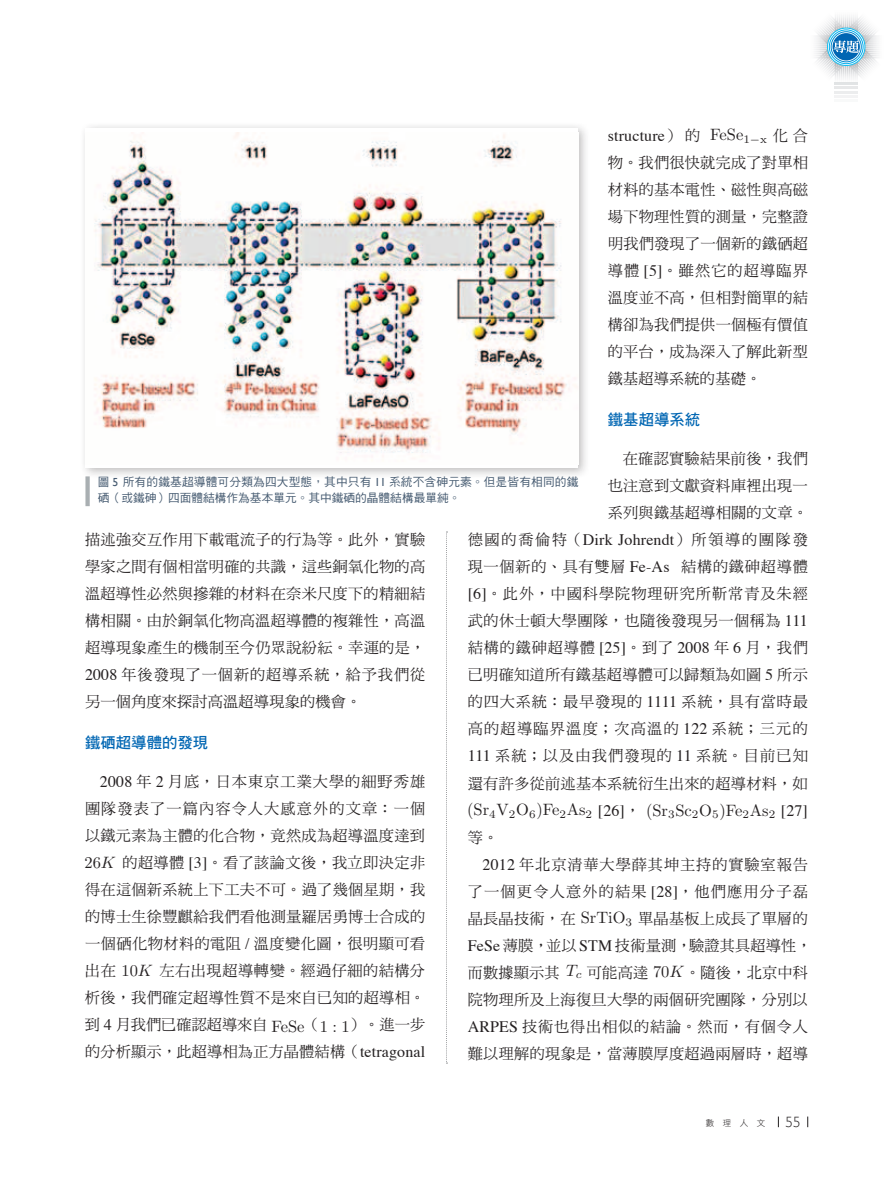
<style>
.page{position:relative;width:893px;height:1191px;background:#fff}
.page>*{position:absolute;margin:0;border:0;box-sizing:border-box;transform-origin:0 0}
.t1{font:16.5px "CMR10";color:#231f20}
.t2{font:15.9px "Times";letter-spacing:.01em;color:#231f20}
.t3{font:15.45px "DF Hei Std W7";color:#0166b3}
.t4{font:15.15px/27px "DF Ming Std W5";letter-spacing:.02em;color:#231f20;text-align:justify}
.t5{font:15.15px/27px "DF Ming Std W5";letter-spacing:.05em;color:#231f20;text-align:right}
.t6{font:15.15px "DF Ming Std W5";letter-spacing:.075em;color:#231f20}
.t7{font:15.15px "DF Ming Std W5";letter-spacing:.06em;color:#231f20}
.t8{font:300 14.85px "Gill Sans";color:#231f20}
.t9{font:11.7px/15.9px "DF Hei Std W5";letter-spacing:.015em;color:#465b71}
.t10{font:8.55px "DF Hei Std W3";color:#231f20}
.s1{font-family:"DF Ming Std W5";font-size:15.15px}
.s2{font-family:"CMR10";font-size:16.5px}
.s3{font-family:"Times";font-size:15.9px}
.s4{font-family:"CMMI10";font-size:16.5px}
.s5{font-family:"CMMI7";font-size:11.55px}
.s6{font-family:"Gill Sans"}
</style>
<div class="page">
<svg style="left:446px;top:531px;width:1px;height:532px"></svg>
<div style="left:79px;top:122px;width:511px;height:358px;background:#231f20;opacity:.3"></div>
<div style="left:85px;top:128px;width:493px;height:340px;background:#fff"></div>
<img style="left:94px;top:133px;width:483px;height:320px">
<div style="left:85px;top:476px;width:5px;height:30px;background:#a9afb2"></div>
<hr style="left:834px;top:82px;width:24px;height:3px;background:#c5cacc">
<hr style="left:834px;top:87px;width:24px;height:2px;background:#cfd2d4">
<hr style="left:834px;top:91px;width:24px;height:2px;background:#dadcde">
<hr style="left:834px;top:95px;width:24px;height:2px;background:#e7e8e9">
<hr style="left:834px;top:99px;width:24px;height:3px;background:#f1f3f3">
<svg style="left:816px;top:16px;width:62px;height:68px"></svg>
<p class="t2" style="left:608px;top:121px;width:202px">structure<span class="s1">）的</span> <span class="s2">FeSe</span><sub>1</sub><sub>−</sub><sub>x</sub> <span class="s1">化合</span></p>
<p class="t4" style="left:608px;top:148px;width:202px">物。我們很快就完成了對單相材料的基本電性、磁性與高磁場下物理性質的測量，完整證明我們發現了一個新的鐵硒超導體 <span class="s3">[5]</span>。雖然它的超導臨界溫度並不高，但相對簡單的結構卻為我們提供一個極有價值的平台，成為深入了解此新型鐵基超導系統的基礎。</p>
<p class="t3" style="left:608px;top:411px;width:94px">鐵基超導系統</p>
<p class="t5" style="left:468px;top:445px;width:342px">在確認實驗結果前後，我們<br>也注意到文獻資料庫裡出現一<br>系列與鐵基超導相關的文章。<br>德國的喬倫特（<span class="s3">Dirk Johrendt</span>）所領導的團隊發現一個新的、具有雙層 <span class="s3">Fe-As</span> 結構的鐵砷超導體<span class="s3">[6]</span>。此外，中國科學院物理研究所靳常青及朱經武的休士頓大學團隊，也隨後發現另一個稱為 <span class="s3">111</span>結構的鐵砷超導體 <span class="s3">[25]</span>。到了 <span class="s3">2008</span> 年 <span class="s3">6</span> 月，我們已明確知道所有鐵基超導體可以歸類為如圖 <span class="s3">5</span> 所示的四大系統：最早發現的 <span class="s3">1111</span> 系統，具有當時最高的超導臨界溫度；次高溫的 <span class="s3">122</span> 系統；三元的<br><span class="s3">111</span> 系統；以及由我們發現的 <span class="s3">11</span> 系統。目前已知還有許多從前述基本系統衍生出來的超導材料，如</p>
<p class="t1" style="left:467px;top:803px;width:342px">(Sr<sub>4</sub>V<sub>2</sub>O<sub>6</sub>)Fe<sub>2</sub>As<sub>2</sub> <span class="s3">[26]</span><span class="s1">，</span> (Sr<sub>3</sub>Sc<sub>2</sub>O<sub>5</sub>)Fe<sub>2</sub>As<sub>2</sub> <span class="s3">[27]</span></p>
<p class="t4" style="left:468px;top:823px;width:32px">等。</p>
<p class="t7" style="left:483px;top:856px;width:327px"><span class="s3">2012</span> 年北京清華大學薛其坤主持的實驗室報告</p>
<p class="t6" style="left:468px;top:883px;width:342px">了一個更令人意外的結果 <span class="s3">[28]</span>，他們應用分子磊</p>
<p class="t4" style="left:468px;top:905px;width:342px">晶長晶技術，在 <span class="s2">SrTiO</span><sub>3</sub> 單晶基板上成長了單層的</p>
<p class="t4" style="left:468px;top:931px;width:345px"><span class="s3">FeSe</span> 薄膜，並以 <span class="s3">STM</span> 技術量測，驗證其具超導性，</p>
<p class="t4" style="left:468px;top:958px;width:342px">而數據顯示其 <span class="s4">T</span><span class="s5">c</span> 可能高達 <span class="s2">70</span><span class="s4">K</span>。隨後，北京中科</p>
<p class="t4" style="left:468px;top:985px;width:342px">院物理所及上海復旦大學的兩個研究團隊，分別以</p>
<p class="t5" style="left:468px;top:1012px;width:342px"><span class="s3">ARPES</span> 技術也得出相似的結論。然而，有個令人</p>
<p class="t4" style="left:468px;top:1039px;width:342px">難以理解的現象是，當薄膜厚度超過兩層時，超導</p>
<p class="t9" style="left:98px;top:474px;width:482px">圖 <span class="s6">5</span> 所有的鐵基超導體可分類為四大型態，其中只有 <span class="s6">11</span> 系統不含砷元素。但是皆有相同的鐵硒（或鐵砷）四面體結構作為基本單元。其中鐵硒的晶體結構最單純。</p>
<p class="t4" style="left:85px;top:525px;width:342px">描述強交互作用下載電流子的行為等。此外，實驗學家之間有個相當明確的共識，這些銅氧化物的高溫超導性必然與摻雜的材料在奈米尺度下的精細結構相關。由於銅氧化物高溫超導體的複雜性，高溫超導現象產生的機制至今仍眾說紛紜。幸運的是，<span class="s3">2008</span> 年後發現了一個新的超導系統，給予我們從另一個角度來探討高溫超導現象的機會。</p>
<p class="t3" style="left:85px;top:734px;width:125px">鐵硒超導體的發現</p>
<p class="t4" style="left:84px;top:768px;width:342px;text-indent:15px"><span class="s3">2008</span> 年 <span class="s3">2</span> 月底，日本東京工業大學的細野秀雄團隊發表了一篇內容令人大感意外的文章：一個以鐵元素為主體的化合物，竟然成為超導溫度達到<span class="s2">26</span><span class="s4">K</span> 的超導體 <span class="s3">[3]</span>。看了該論文後，我立即決定非得在這個新系統上下工夫不可。過了幾個星期，我的博士生徐豐麒給我們看他測量羅居勇博士合成的一個硒化物材料的電阻 <span class="s3">/</span> 溫度變化圖，很明顯可看出在 <span class="s2">10</span><span class="s4">K</span> 左右出現超導轉變。經過仔細的結構分析後，我們確定超導性質不是來自已知的超導相。到 <span class="s3">4</span> 月我們已確認超導來自 <span class="s2">FeSe</span>（<span class="s2">1 : 1</span>）。進一步的分析顯示，此超導相為正方晶體結構（<span class="s3">tetragonal</span></p>
<p class="t10" style="left:706px;top:1118px;width:61px">數　理　人　文</p>
<p class="t8" style="left:786px;top:1113px;width:16px">55</p>
</div>
